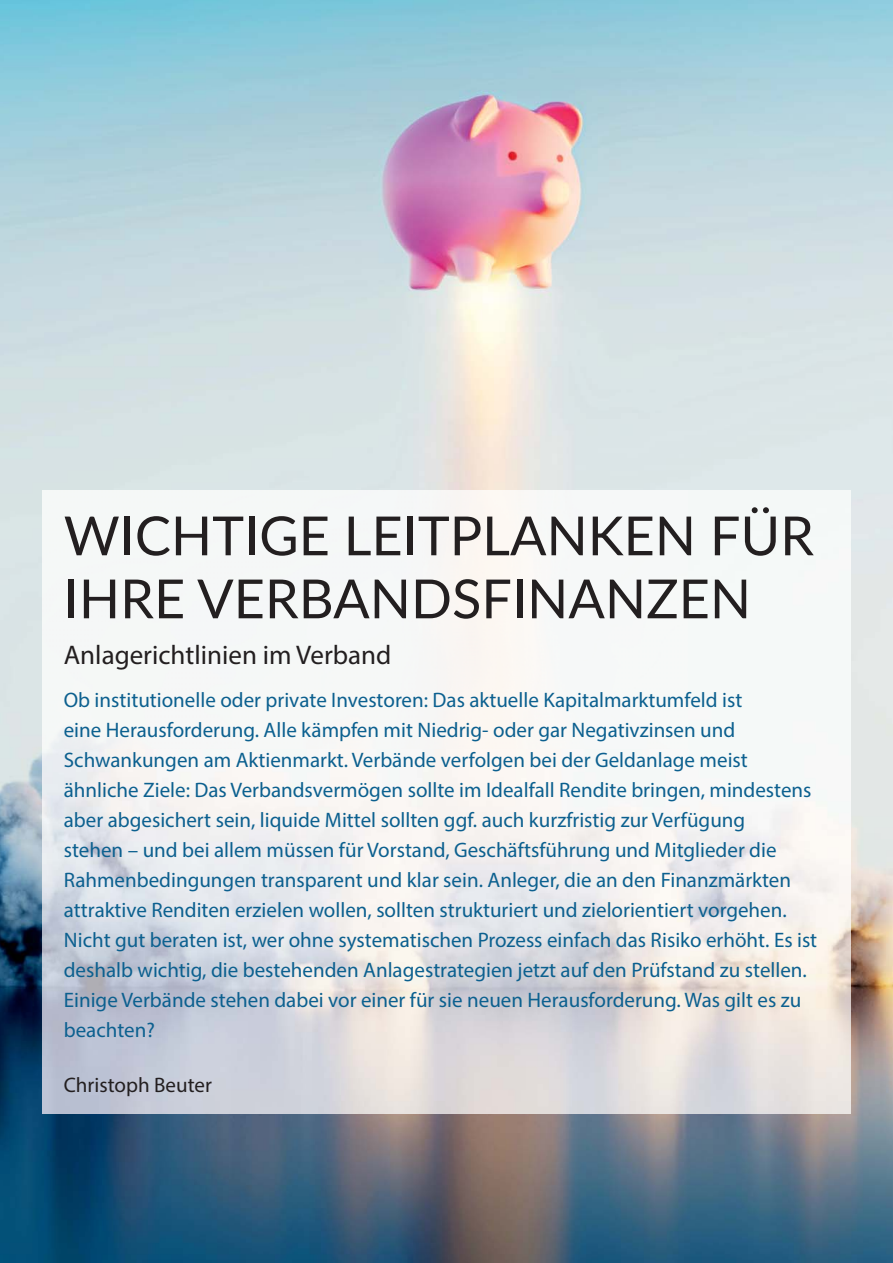
<style>
.page{position:relative;width:893px;height:1263px;background:#fff}
.page>*{position:absolute;margin:0;border:0;box-sizing:border-box;transform-origin:0 0}
.t1{font:54px/63px "Lato";color:#231f20}
.t2{font:27px "Myriad Pro";color:#231f20}
.t3{font:21px/30px "Myriad Pro";color:#0c608f}
.t4{font:21px "Myriad Pro";color:#231f20}
</style>
<div class="page">
<img style="left:0;top:0;width:893px;height:1263px">
<img style="left:43px;top:490px;width:807px;height:623px">
<h1 class="t1" style="left:64px;top:503px;width:752px">WICHTIGE LEITPLANKEN FÜR<br>IHRE VERBANDSFINANZEN</h1>
<p class="t2" style="left:64px;top:645px;width:329px">Anlagerichtlinien im Verband</p>
<p class="t3" style="left:64px;top:687px;width:755px">Ob institutionelle oder private Investoren: Das aktuelle Kapitalmarktumfeld ist<br>eine Herausforderung. Alle kämpfen mit Niedrig- oder gar Negativzinsen und Schwankungen am Aktienmarkt. Verbände verfolgen bei der Geldanlage meist ähnliche Ziele: Das Verbandsvermögen sollte im Idealfall Rendite bringen, mindestens aber abgesichert sein, liquide Mittel sollten ggf. auch kurzfristig zur Verfügung<br>stehen – und bei allem müssen für Vorstand, Geschäftsführung und Mitglieder die Rahmenbedingungen transparent und klar sein. Anleger, die an den Finanzmärkten attraktive Renditen erzielen wollen, sollten strukturiert und zielorientiert vorgehen.<br>Nicht gut beraten ist, wer ohne systematischen Prozess einfach das Risiko erhöht. Es ist deshalb wichtig, die bestehenden Anlagestrategien jetzt auf den Prüfstand zu stellen.<br>Einige Verbände stehen dabei vor einer für sie neuen Herausforderung. Was gilt es zu beachten?</p>
<p class="t4" style="left:64px;top:1077px;width:150px">Christoph Beuter</p>
</div>
